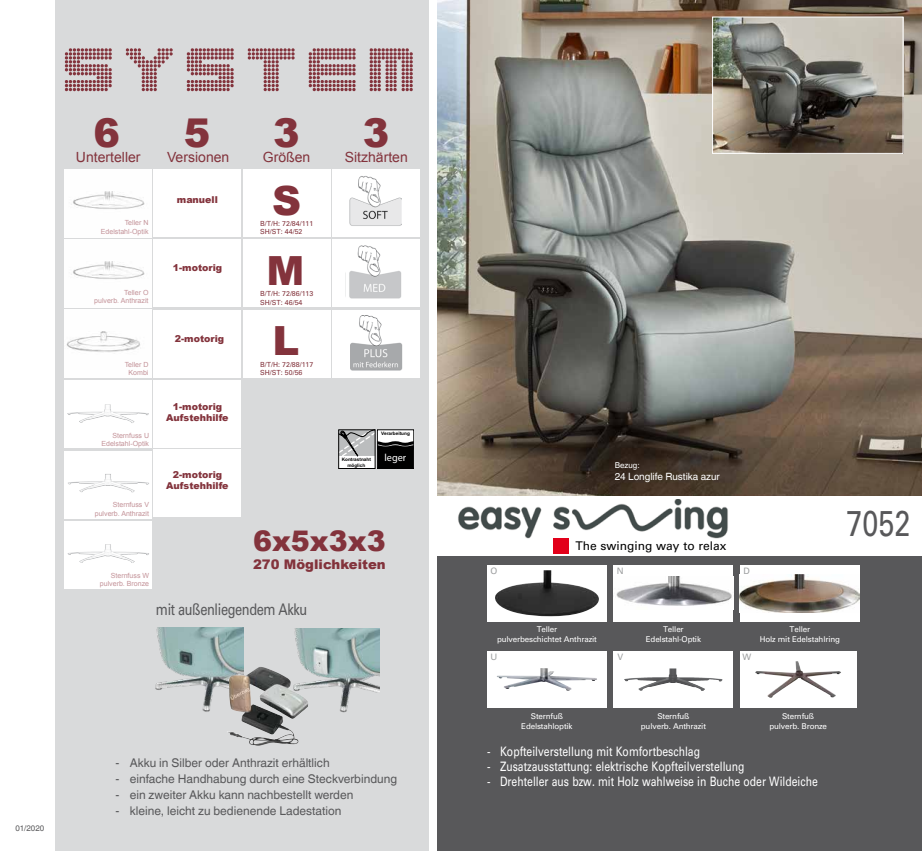
<style>
.page{position:relative;width:922px;height:851px;background:#fff}
.page>*{position:absolute;margin:0;border:0;box-sizing:border-box;transform-origin:0 0}
.t1{font:69.8px "Clubland";letter-spacing:.09em;color:#83333c}
.t2{font:900 40.2px "Arial";color:#83333c}
.t3{font:900 39.7px "Arial";color:#83333c}
.t4{font:36px "Univers";color:#58585a;scale:.8 1}
.t5{font:900 28.4px "Arial";color:#83333c}
.t6{font:16px "Univers";letter-spacing:-.03em;color:#58585a;scale:.8 1}
.t7{font:14px "Arial";color:#83333c}
.t8{font:900 13.2px "Arial";color:#83333c}
.t9{font:13px "Univers";color:#fff;scale:.8 1}
.t10{font:12px "Helvetica World";color:#58585a}
.t11{font:12px "Univers";color:#000}
.t12{font:10.3px "Myriad Pro";color:#fff}
.t13{font:10px "Helvetica World";color:#fff}
.t14{font:900 9.5px/11.3px "Arial";color:#83333c;text-align:center}
.t15{font:8.8px "Univers";color:#9c9e9f}
.t16{font:8px/9.6px "Univers";letter-spacing:-.02em;color:#fff;text-align:center}
.t17{font:8px "Helvetica World";color:#58585a}
.t18{font:8px "Helvetica World";color:#fff}
.t19{font:7px/8.4px "Arial";color:#c39298;text-align:right}
.t20{font:7px/8.4px "Univers";color:#83333c}
.t21{font:700 4.7px/5.6px "Arial";color:#000;text-align:center}
</style>
<div class="page">
<img style="left:437px;top:0;width:484px;height:496px">
<img style="left:713px;top:19px;width:188px;height:133px">
<div style="left:711px;top:17px;width:192px;height:137px;border:1px solid #fff"></div>
<div style="left:437px;top:556px;width:484px;height:294px;background:#58585a"></div>
<img style="left:458px;top:499px;width:270px;height:40px">
<div style="left:553px;top:537px;width:16px;height:16px;background:#e2001a"></div>
<div style="left:55px;top:0;width:373px;height:850px;background:#d9dadb"></div>
<div style="left:487px;top:564px;width:119px;height:57px;background:#fff"></div>
<img style="left:495px;top:570px;width:104px;height:46px">
<div style="left:613px;top:564px;width:120px;height:57px;background:#fff"></div>
<img style="left:616px;top:576px;width:116px;height:30px">
<div style="left:739px;top:564px;width:120px;height:57px;background:#fff"></div>
<img style="left:739px;top:574px;width:120px;height:38px">
<div style="left:487px;top:651px;width:119px;height:56px;background:#fff"></div>
<img style="left:497px;top:668px;width:100px;height:22px">
<div style="left:613px;top:651px;width:120px;height:56px;background:#fff"></div>
<img style="left:624px;top:675px;width:45px;height:10px">
<div style="left:739px;top:651px;width:117px;height:56px;background:#fff"></div>
<img style="left:755px;top:661px;width:85px;height:36px">
<div style="left:243px;top:239px;width:87px;height:68px;background:#fff"></div>
<div style="left:243px;top:169px;width:87px;height:68px;background:#fff"></div>
<div style="left:243px;top:309px;width:87px;height:68px;background:#fff"></div>
<div style="left:332px;top:309px;width:88px;height:68px;background:#fff"></div>
<div style="left:332px;top:169px;width:87px;height:68px;background:#fff"></div>
<div style="left:332px;top:239px;width:87px;height:68px;background:#fff"></div>
<img style="left:349px;top:176px;width:52px;height:50px">
<img style="left:345px;top:245px;width:57px;height:54px">
<img style="left:350px;top:316px;width:53px;height:55px">
<img style="left:155px;top:627px;width:88px;height:85px">
<img style="left:283px;top:628px;width:96px;height:85px">
<svg style="left:250px;top:667px;width:10px;height:6px"></svg>
<img style="left:64px;top:310px;width:88px;height:67px">
<img style="left:64px;top:169px;width:87px;height:68px">
<img style="left:64px;top:239px;width:87px;height:68px">
<div style="left:64px;top:380px;width:88px;height:68px;background:#fff"></div>
<img style="left:67px;top:409px;width:38px;height:9px">
<div style="left:64px;top:450px;width:88px;height:68px;background:#fff"></div>
<img style="left:68px;top:479px;width:37px;height:8px">
<div style="left:64px;top:521px;width:88px;height:68px;background:#fff"></div>
<img style="left:68px;top:550px;width:37px;height:8px">
<svg style="left:338px;top:429px;width:74px;height:39px;background:#8d8d8e"></svg>
<div style="left:377px;top:429px;width:37px;height:39px;border:1px solid #000"></div>
<div style="left:154px;top:380px;width:87px;height:68px;background:#fff"></div>
<div style="left:154px;top:449px;width:87px;height:68px;background:#fff"></div>
<div style="left:154px;top:310px;width:87px;height:67px;background:#fff"></div>
<div style="left:154px;top:169px;width:87px;height:68px;background:#fff"></div>
<div style="left:154px;top:239px;width:87px;height:68px;background:#fff"></div>
<h1 class="t1" style="left:65px;top:26px;width:355px">system</h1>
<h3 class="t3" style="left:93px;top:111px;width:28px">6</h3>
<h3 class="t3" style="left:184px;top:111px;width:28px">5</h3>
<h3 class="t3" style="left:273px;top:111px;width:28px">3</h3>
<h3 class="t3" style="left:362px;top:111px;width:28px">3</h3>
<p class="t7" style="left:76px;top:147px;width:66px">Unterteller</p>
<p class="t7" style="left:167px;top:147px;width:64px">Versionen</p>
<p class="t7" style="left:263px;top:147px;width:49px">Größen</p>
<p class="t7" style="left:344px;top:147px;width:65px">Sitzhärten</p>
<p class="t19" style="left:101px;top:219px;width:49px">Teller N<br>Edelstahl-Optik</p>
<p class="t19" style="left:94px;top:288px;width:56px">Teller O<br>pulverb. Anthrazit</p>
<p class="t19" style="left:125px;top:360px;width:25px;text-align:center">Teller D<br>Kombi</p>
<p class="t19" style="left:101px;top:431px;width:49px">Sternfuss U<br>Edelstahl-Optik</p>
<p class="t19" style="left:95px;top:500px;width:56px">Sternfuss V pulverb. Anthrazit</p>
<p class="t14" style="left:177px;top:194px;width:42px">manuell</p>
<p class="t14" style="left:173px;top:262px;width:51px">1-motorig</p>
<p class="t14" style="left:175px;top:333px;width:51px">2-motorig</p>
<p class="t14" style="left:166px;top:400px;width:64px">1-motorig<br>Aufstehhilfe</p>
<p class="t14" style="left:166px;top:468px;width:64px">2-motorig<br>Aufstehhilfe</p>
<p class="t19" style="left:100px;top:571px;width:51px">Sternfuss W pulverb. Bronze</p>
<h2 class="t2" style="left:272px;top:178px;width:31px">S</h2>
<p class="t20" style="left:260px;top:219px;width:55px">B/T/H: 72/84/111<br>SH/ST: 44/52</p>
<h2 class="t2" style="left:266px;top:249px;width:39px">M</h2>
<p class="t20" style="left:260px;top:290px;width:55px">B/T/H: 72/86/113<br>SH/ST: 46/54</p>
<h2 class="t2" style="left:272px;top:318px;width:28px">L</h2>
<p class="t20" style="left:260px;top:360px;width:55px">B/T/H: 72/88/117<br>SH/ST: 50/56</p>
<p class="t21" style="left:381px;top:431px;width:30px">Verarbeitung</p>
<p class="t21" style="left:341px;top:457px;width:31px">Kontrastnaht möglich</p>
<p class="t12" style="left:384px;top:451px;width:23px">leger</p>
<h3 class="t5" style="left:253px;top:525px;width:134px">6x5x3x3</h3>
<p class="t8" style="left:253px;top:556px;width:134px">270 Möglichkeiten</p>
<h3 class="t6" style="left:156px;top:599px;width:191px">mit außenliegendem Akku</h3>
<p class="t17" style="left:15px;top:823px;width:30px">01/2020</p>
<p class="t10" style="left:116px;top:756px;width:215px">- Akku in Silber oder Anthrazit erhältlich</p>
<p class="t10" style="left:116px;top:772px;width:283px">- einfache Handhabung durch eine Steckverbindung</p>
<p class="t10" style="left:116px;top:788px;width:239px">- ein zweiter Akku kann nachbestellt werden</p>
<p class="t10" style="left:116px;top:804px;width:227px">- kleine, leicht zu bedienende Ladestation</p>
<p class="t15" style="left:490px;top:565px;width:8px">O</p>
<p class="t18" style="left:614px;top:460px;width:26px">Bezug:</p>
<p class="t13" style="left:614px;top:470px;width:107px">24 Longlife Rustika azur</p>
<p class="t11" style="left:575px;top:538px;width:152px">The swinging way to relax</p>
<p class="t15" style="left:616px;top:565px;width:8px">N</p>
<p class="t15" style="left:743px;top:565px;width:8px">D</p>
<h3 class="t4" style="left:846px;top:502px;width:82px">7052</h3>
<p class="t16" style="left:497px;top:624px;width:101px">Teller<br>pulverbeschichtet Anthrazit</p>
<p class="t16" style="left:645px;top:624px;width:57px">Teller<br>Edelstahl-Optik</p>
<p class="t16" style="left:759px;top:624px;width:82px">Teller<br>Holz mit Edelstahlring</p>
<p class="t15" style="left:490px;top:652px;width:8px">U</p>
<p class="t15" style="left:617px;top:652px;width:7px">V</p>
<p class="t15" style="left:742px;top:652px;width:10px">W</p>
<p class="t16" style="left:521px;top:711px;width:53px">Sternfuß<br>Edelstahloptik</p>
<p class="t16" style="left:640px;top:711px;width:67px">Sternfuß<br>pulverb. Anthrazit</p>
<p class="t16" style="left:769px;top:711px;width:59px">Sternfuß pulverb. Bronze</p>
<p class="t9" style="left:487px;top:744px;width:268px">- Kopfteilverstellung mit Komfortbeschlag</p>
<p class="t9" style="left:487px;top:759px;width:323px">- Zusatzausstattung: elektrische Kopfteilverstellung</p>
<p class="t9" style="left:487px;top:774px;width:415px">- Drehteller aus bzw. mit Holz wahlweise in Buche oder Wildeiche</p>
</div>
